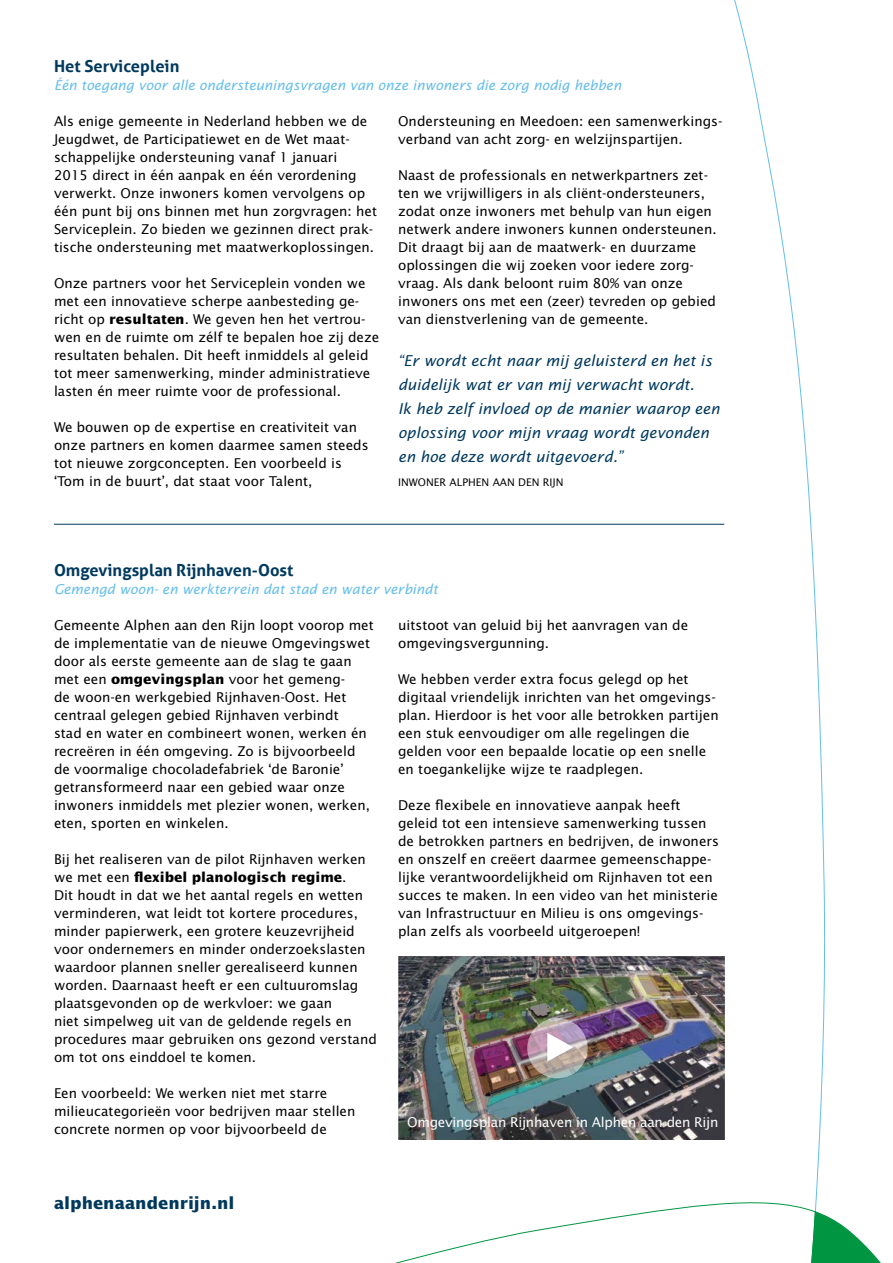
<style>
.page{position:relative;width:893px;height:1263px;background:#fff}
.page>*{position:absolute;margin:0;border:0;box-sizing:border-box;transform-origin:0 0}
.t1{font:700 16.5px "Aller";color:#00395e}
.t2{font:700 16.5px "Lucida Sans Std";color:#00395e}
.t3{font:italic 15px/24px "Lucida Sans Std";color:#00395e}
.t4{font:13.5px/18px "Lucida Sans Std";color:#000}
.t5{font:italic 13.5px "Lucida Sans Std";color:#65beec}
.t6{font:13.5px "Lucida Sans Std";letter-spacing:-.02em;color:#fff}
.t7{font:10.5px "Lucida Sans Std";color:#000}
.s1{font-weight:700}
</style>
<div class="page">
<hr style="left:54px;top:524px;width:670px;height:1px;background:#00395e">
<img style="left:398px;top:957px;width:314px;height:182px">
<svg style="left:527px;top:1018px;width:61px;height:60px;background:#b8a7ae"></svg>
<svg style="left:547px;top:1033px;width:26px;height:28px"></svg>
<svg style="left:712px;top:0;width:114px;height:1209px"></svg>
<svg style="left:816px;top:1211px;width:65px;height:52px"></svg>
<svg style="left:395px;top:1193px;width:421px;height:70px"></svg>
<p class="t1" style="left:54px;top:56px;width:127px">Het Serviceplein</p>
<p class="t5" style="left:54px;top:77px;width:569px">Één toegang voor alle ondersteuningsvragen van onze inwoners die zorg nodig hebben</p>
<p class="t4" style="left:398px;top:112px;width:326px">Ondersteuning en Meedoen: een samenwerkings&shy;verband van acht zorg- en welzijnspartijen.</p>
<p class="t4" style="left:398px;top:166px;width:320px">Naast de professionals en netwerkpartners zet&shy;ten we vrijwilligers in als cliënt-ondersteuners, zodat onze inwoners met behulp van hun eigen netwerk andere inwoners kunnen ondersteunen.<br>Dit draagt bij aan de maatwerk- en duurzame oplossingen die wij zoeken voor iedere zorg&shy;vraag. Als dank beloont ruim 80% van onze inwoners ons met een (zeer) tevreden op gebied van dienstverlening van de gemeente.</p>
<p class="t4" style="left:54px;top:112px;width:325px">Als enige gemeente in Nederland hebben we de Jeugdwet, de Participatiewet en de Wet maat&shy;schappelijke ondersteuning vanaf 1 januari<br>2015 direct in één aanpak en één verordening verwerkt. Onze inwoners komen vervolgens op één punt bij ons binnen met hun zorgvragen: het Serviceplein. Zo bieden we gezinnen direct prak&shy;tische ondersteuning met maatwerkoplossingen.</p>
<p class="t4" style="left:54px;top:274px;width:327px">Onze partners voor het Serviceplein vonden we met een innovatieve scherpe aanbesteding ge&shy;richt op <span class="s1">resultaten</span>. We geven hen het vertrou&shy;wen en de ruimte om zélf te bepalen hoe zij deze resultaten behalen. Dit heeft inmiddels al geleid tot meer samenwerking, minder administratieve lasten én meer ruimte voor de professional.</p>
<p class="t4" style="left:54px;top:418px;width:316px">We bouwen op de expertise en creativiteit van onze partners en komen daarmee samen steeds tot nieuwe zorgconcepten. Een voorbeeld is ‘Tom in de buurt’, dat staat voor Talent,</p>
<p class="t3" style="left:398px;top:349px;width:323px">“Er wordt echt naar mij geluisterd en het is duidelijk wat er van mij verwacht wordt.<br>Ik heb zelf invloed op de manier waarop een oplossing voor mijn vraag wordt gevonden en hoe deze wordt uitgevoerd.”</p>
<p class="t7" style="left:398px;top:476px;width:167px">INWONER ALPHEN AAN DEN RIJN</p>
<p class="t1" style="left:54px;top:560px;width:241px">Omgevingsplan Rijnhaven-Oost</p>
<p class="t5" style="left:54px;top:581px;width:385px">Gemengd woon- en werkterrein dat stad en water verbindt</p>
<p class="t4" style="left:54px;top:616px;width:321px">Gemeente Alphen aan den Rijn loopt voorop met de implementatie van de nieuwe Omgevingswet door als eerste gemeente aan de slag te gaan met een <span class="s1">omgevingsplan</span> voor het gemeng-<br>de woon-en werkgebied Rijnhaven-Oost. Het centraal gelegen gebied Rijnhaven verbindt<br>stad en water en combineert wonen, werken én recreëren in één omgeving. Zo is bijvoorbeeld de voormalige chocoladefabriek ‘de Baronie’ getransformeerd naar een gebied waar onze inwoners inmiddels met plezier wonen, werken, eten, sporten en winkelen.</p>
<p class="t4" style="left:54px;top:850px;width:324px">Bij het realiseren van de pilot Rijnhaven werken we met een <span class="s1">flexibel planologisch regime</span>.<br>Dit houdt in dat we het aantal regels en wetten verminderen, wat leidt tot kortere procedures, minder papierwerk, een grotere keuzevrijheid voor ondernemers en minder onderzoekslasten waardoor plannen sneller gerealiseerd kunnen worden. Daarnaast heeft er een cultuuromslag plaatsgevonden op de werkvloer: we gaan<br>niet simpelweg uit van de geldende regels en procedures maar gebruiken ons gezond verstand om tot ons einddoel te komen.</p>
<p class="t4" style="left:54px;top:1084px;width:303px">Een voorbeeld: We werken niet met starre milieucategorieën voor bedrijven maar stellen concrete normen op voor bijvoorbeeld de</p>
<p class="t4" style="left:398px;top:616px;width:292px">uitstoot van geluid bij het aanvragen van de omgevingsvergunning.</p>
<p class="t4" style="left:398px;top:670px;width:322px">We hebben verder extra focus gelegd op het digitaal vriendelijk inrichten van het omgevings&shy;plan. Hierdoor is het voor alle betrokken partijen een stuk eenvoudiger om alle regelingen die gelden voor een bepaalde locatie op een snelle en toegankelijke wijze te raadplegen.</p>
<p class="t4" style="left:398px;top:796px;width:322px">Deze flexibele en innovatieve aanpak heeft geleid tot een intensieve samenwerking tussen de betrokken partners en bedrijven, de inwoners en onszelf en creëert daarmee gemeenschappe&shy;lijke verantwoordelijkheid om Rijnhaven tot een succes te maken. In een video van het ministerie van Infrastructuur en Milieu is ons omgevings&shy;plan zelfs als voorbeeld uitgeroepen!</p>
<p class="t6" style="left:407px;top:1114px;width:313px">Omgevingsplan Rijnhaven in Alphen aan den Rijn</p>
<p class="t2" style="left:54px;top:1194px;width:182px">alphenaandenrijn.nl</p>
</div>
